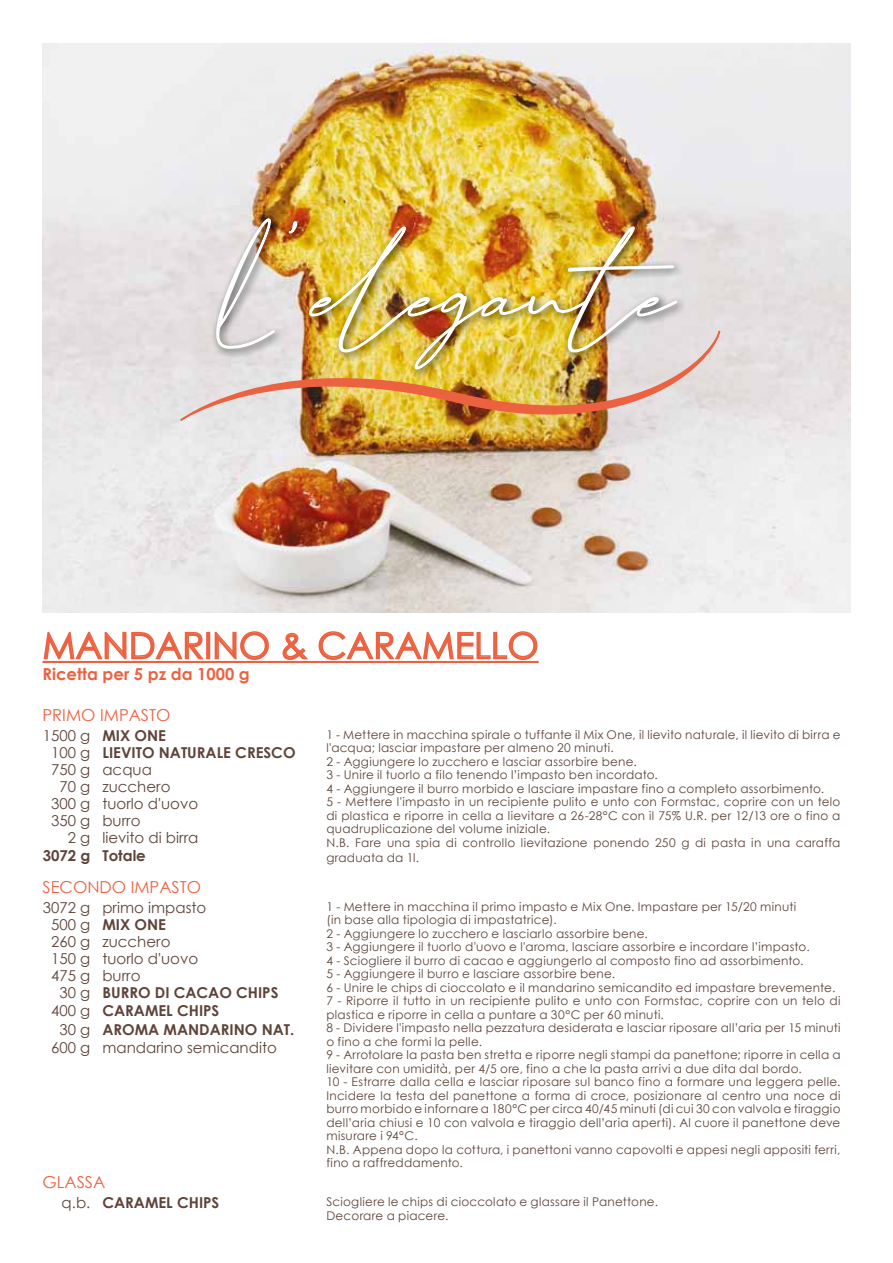
<style>
.page{position:relative;width:893px;height:1263px;background:#fff}
.page>*{position:absolute;margin:0;border:0;box-sizing:border-box;transform-origin:0 0}
.t1{font:36px "Century Gothic";color:#ec6241}
.t2{font:16.5px "Century Gothic";color:#ec6241}
.t3{font:700 16.5px "Century Gothic";color:#ec6241}
.t4{font:15px "Century Gothic";color:#5e4439}
.t5{font:700 15px/18.1px "Century Gothic";color:#5e4439;text-align:right}
.t6{font:12px/13.5px "Century Gothic";letter-spacing:.025em;color:#5e4439}
.s1{font-weight:400}
.s2{font-weight:700}
</style>
<div class="page">
<img style="left:43px;top:44px;width:807px;height:568px">
<hr style="left:43px;top:661px;width:496px;height:2px;background:#ec6241">
<svg style="left:43px;top:631px;width:161px;height:29px"></svg>
<div style="left:206px;top:632px;width:4px;height:27px;border:2px solid #ec6241"></div>
<svg style="left:214px;top:631px;width:56px;height:30px"></svg>
<svg style="left:282px;top:632px;width:28px;height:29px"></svg>
<svg style="left:318px;top:631px;width:220px;height:30px"></svg>
<div style="left:211px;top:214px;width:477px;height:166px;background:#000;opacity:.75"></div>
<img style="left:215px;top:217px;width:61px;height:73px">
<svg style="left:288px;top:219px;width:11px;height:16px"></svg>
<img style="left:307px;top:225px;width:372px;height:65px">
<img style="left:179px;top:290px;width:551px;height:132px">
<h1 class="t1" style="left:43px;top:620px;width:498px">MANDARINO &amp; CARAMELLO</h1>
<h2 class="t3" style="left:43px;top:661px;width:209px">RICETTA PER 5 PZ DA 1000 G</h2>
<h2 class="t2" style="left:43px;top:704px;width:130px">PRIMO IMPASTO</h2>
<p class="t5" style="left:43px;top:726px;width:125px"><span class="s1">1500 g</span> MIX ONE</p>
<p class="t6" style="left:326px;top:727px;width:516px">1 - Mettere in macchina spirale o tuffante il Mix One, il lievito naturale, il lievito di birra e l'acqua; lasciar impastare per almeno 20 minuti.<br>2 - Aggiungere lo zucchero e lasciar assorbire bene.<br>3 - Unire il tuorlo a filo tenendo l’impasto ben incordato.<br>4 - Aggiungere il burro morbido e lasciare impastare fino a completo assorbimento.<br>5 - Mettere l'impasto in un recipiente pulito e unto con Formstac, coprire con un telo di plastica e riporre in cella a lievitare a 26-28°C con il 75% U.R. per 12/13 ore o fino a quadruplicazione del volume iniziale.<br>N.B. Fare una spia di controllo lievitazione ponendo 250 g di pasta in una caraffa</p>
<p class="t6" style="left:326px;top:850px;width:94px">graduata da 1l.</p>
<p class="t5" style="left:51px;top:743px;width:224px"><span class="s1">100 g</span> LIEVITO NATU RALE CRESCO</p>
<p class="t4" style="left:51px;top:759px;width:102px">750 g acqua</p>
<p class="t4" style="left:60px;top:776px;width:113px">70 g zucchero</p>
<p class="t4" style="left:51px;top:793px;width:149px">300 g tuorlo d'uovo</p>
<p class="t4" style="left:51px;top:810px;width:91px">350 g burro</p>
<p class="t4" style="left:68px;top:827px;width:132px">2 g lievito di birra</p>
<p class="t5" style="left:43px;top:846px;width:105px">3072 G TOTALE</p>
<p class="t4" style="left:43px;top:897px;width:165px">3072 g primo impasto</p>
<p class="t6" style="left:326px;top:900px;width:516px">1 - Mettere in macchina il primo impasto e Mix One. Impastare per 15/20 minuti<br>(in base alla tipologia di impastatrice).<br>2 - Aggiungere lo zucchero e lasciarlo assorbire bene.<br>3 - Aggiungere il tuorlo d'uovo e l'aroma, lasciare assorbire e incordare l’impasto.<br>4 - Sciogliere il burro di cacao e aggiungerlo al composto fino ad assorbimento.<br>5 - Aggiungere il burro e lasciare assorbire bene.<br>6 - Unire le chips di cioccolato e il mandarino semicandito ed impastare brevemente.<br>7 - Riporre il tutto in un recipiente pulito e unto con Formstac, coprire con un telo di plastica e riporre in cella a puntare a 30°C per 60 minuti.<br>8 - Dividere l'impasto nella pezzatura desiderata e lasciar riposare all’aria per 15 minuti o fino a che formi la pelle.<br>9 - Arrotolare la pasta ben stretta e riporre negli stampi da panettone; riporre in cella a lievitare con umidità, per 4/5 ore, fino a che la pasta arrivi a due dita dal bordo.<br>10 - Estrarre dalla cella e lasciar riposare sul banco fino a formare una leggera pelle.<br>Incidere la testa del panettone a forma di croce, posizionare al centro una noce di burro morbido e infornare a 180°C per circa 40/45 minuti (di cui 30 con valvola e tiraggio dell’aria chiusi e 10 con valvola e tiraggio dell’aria aperti). Al cuore il panettone deve misurare i 94°C.<br>N.B. Appena dopo la cottura, i panettoni vanno capovolti e appesi negli appositi ferri, fino a raffreddamento.</p>
<h2 class="t2" style="left:43px;top:876px;width:13px">secondo</h2>
<h2 class="t2" style="left:131px;top:876px;width:72px">IMPASTO</h2>
<p class="t5" style="left:51px;top:915px;width:116px"><span class="s1">500 g</span> MIX ONE</p>
<p class="t4" style="left:51px;top:931px;width:121px">260 g zucchero</p>
<p class="t4" style="left:51px;top:948px;width:149px">150 g tuorlo d'uovo</p>
<p class="t4" style="left:51px;top:965px;width:91px">475 g burro</p>
<p class="t5" style="left:60px;top:983px;width:220px"><span class="s1">30 g</span> BURRO DI CACAO CHIPS</p>
<p class="t4" style="left:51px;top:1000px;width:74px">400 g <span class="s2">CARA</span></p>
<p class="t5" style="left:60px;top:1001px;width:160px">MEL CH IPS<br><span class="s1">30 g</span> AROMA MAN DARIN</p>
<p class="t5" style="left:245px;top:1019px;width:51px">O NAT.</p>
<p class="t4" style="left:51px;top:1037px;width:227px">600 g mandarino semicandito</p>
<h2 class="t2" style="left:43px;top:1171px;width:64px">GLASSA</h2>
<p class="t4" style="left:62px;top:1192px;width:64px">q.b. <span class="s2">CARA</span></p>
<p class="t5" style="left:145px;top:1193px;width:76px">MEL CHIPS</p>
<p class="t6" style="left:326px;top:1195px;width:333px">Sciogliere le chips di cioccolato e glassare il Panettone.<br>Decorare a piacere.</p>
</div>
